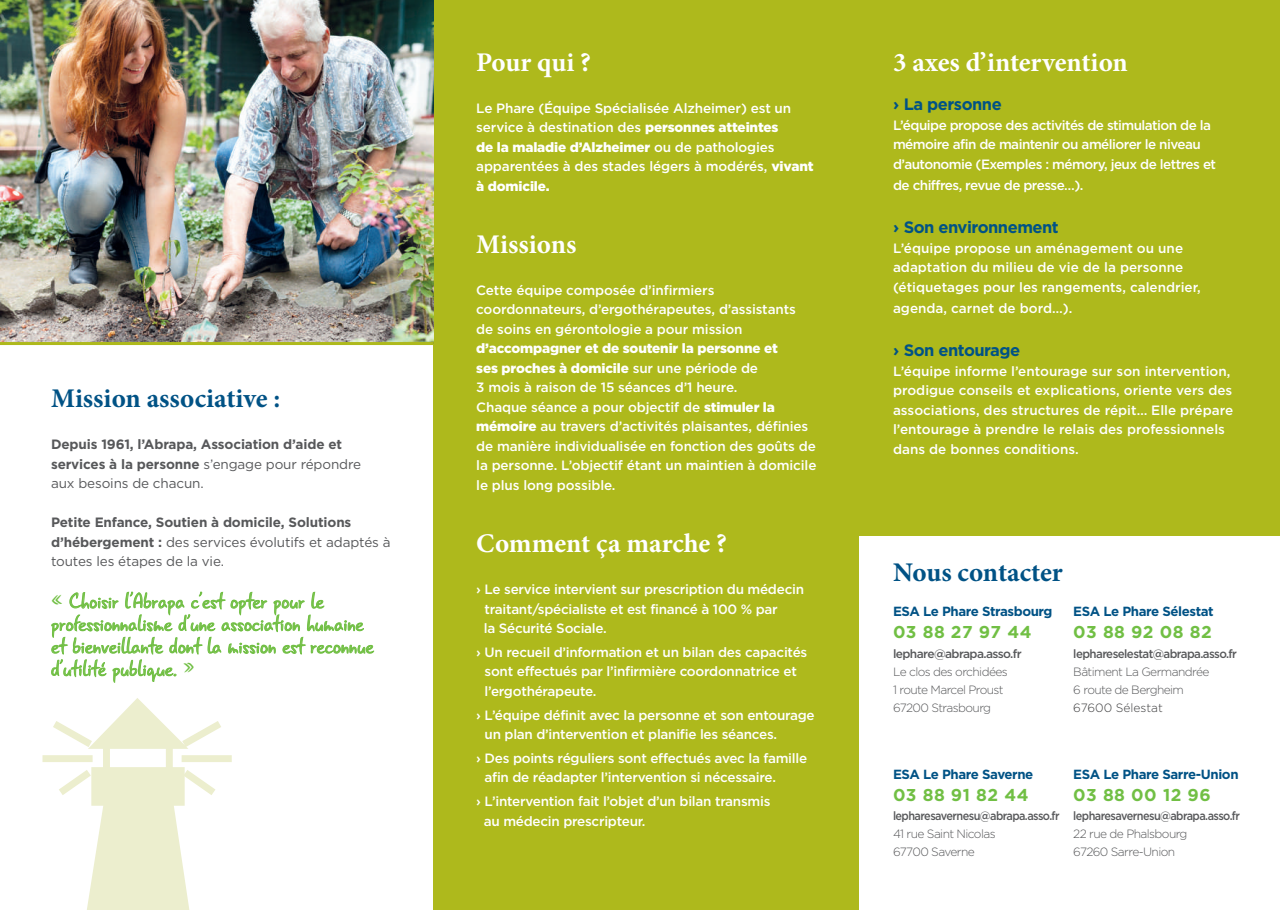
<style>
.page{position:relative;width:1280px;height:910px;background:#fff}
.page>*{position:absolute;margin:0;border:0;box-sizing:border-box;transform-origin:0 0}
.t1{font:700 27px "Minion Pro";color:#fff}
.t2{font:700 27px "Minion Pro";color:#005285}
.t3{font:22.5px/22.5px "Gunny Rewritten";color:#71bf44}
.t4{font:700 17.1px "Gotham";letter-spacing:.03em;color:#71bf44}
.t5{font:700 16.5px "Gotham";letter-spacing:-.03em;color:#005285}
.t6{font:500 13.5px/19.5px "Gotham";letter-spacing:-.015em;color:#fff}
.t7{font:700 13.5px/19.5px "Gotham";letter-spacing:-.01em;color:#57585a}
.t8{font:500 13.5px/19.5px "Gotham";letter-spacing:-.04em;color:#fff}
.t9{font:700 13.2px "Gotham";letter-spacing:-.03em;color:#005285}
.t10{font:300 12px/18px "Gotham";letter-spacing:-.05em;color:#57585a}
.t11{font:500 12px "Gotham";letter-spacing:-.05em;color:#57585a;scale:.91 1}
.t12{font:500 12px "Gotham";letter-spacing:-.05em;color:#57585a;scale:.96 1}
.t13{font:500 12px "Gotham";letter-spacing:-.05em;color:#57585a}
.t14{font:300 12px "Gotham";color:#3e3e3f}
.s1{font-weight:400}
.s2{font-weight:900}
</style>
<div class="page">
<div style="left:434px;top:0;width:846px;height:910px;background:#aeb91c"></div>
<div style="left:859px;top:537px;width:421px;height:373px;background:#fff"></div>
<img style="left:0;top:0;width:434px;height:342px">
<hr style="left:0;top:342px;width:434px;height:3px;background:#aeb91c">
<svg style="left:42px;top:698px;width:190px;height:212px"></svg>
<h1 class="t2" style="left:51px;top:380px;width:231px">Mission associative :</h1>
<p class="t7" style="left:51px;top:435px;width:311px">Depuis 1961, l’Abrapa, Association d’aide et services à la personne <span class="s1">s’engage pour répondre aux besoins de chacun.</span></p>
<p class="t7" style="left:51px;top:513px;width:341px">Petite Enfance, Soutien à domicile, Solutions d’hébergement : <span class="s1">des services évolutifs et adaptés à toutes les étapes de la vie.</span></p>
<h2 class="t3" style="left:51px;top:589px;width:324px">« Choisir l′Abrapa c′est opter pour le professionnalisme d′une association humaine et bienveillante dont la mission est reconnue d′utilité publique. »</h2>
<h1 class="t1" style="left:476px;top:43px;width:116px">Pour qui ?</h1>
<h1 class="t1" style="left:893px;top:43px;width:236px">3 axes d’intervention</h1>
<p class="t6" style="left:476px;top:98px;width:339px">Le Phare (Équipe Spécialisée Alzheimer) est un service à destination des <span class="s2">personnes atteintes<br>de la maladie d’Alzheimer</span> ou de pathologies apparentées à des stades légers à modérés, <span class="s2">vivant à domicile.</span></p>
<p class="t5" style="left:893px;top:93px;width:110px">› La personne</p>
<p class="t8" style="left:893px;top:115px;width:325px">L’équipe propose des activités de stimulation de la mémoire afin de maintenir ou améliorer le niveau d’autonomie (Exemples : mémory, jeux de lettres et</p>
<p class="t8" style="left:893px;top:175px;width:192px">de chiffres, revue de presse…).</p>
<p class="t5" style="left:893px;top:216px;width:167px">› Son environnement</p>
<p class="t6" style="left:893px;top:238px;width:309px">L’équipe propose un aménagement ou une adaptation du milieu de vie de la personne (étiquetages pour les rangements, calendrier,</p>
<p class="t6" style="left:893px;top:298px;width:181px">agenda, carnet de bord…).</p>
<p class="t5" style="left:893px;top:339px;width:129px">› Son entourage</p>
<p class="t6" style="left:893px;top:361px;width:342px">L’équipe informe l’entourage sur son intervention, prodigue conseils et explications, oriente vers des associations, des structures de répit… Elle prépare l’entourage à prendre le relais des professionnels dans de bonnes conditions.</p>
<h1 class="t1" style="left:476px;top:225px;width:102px">Missions</h1>
<p class="t6" style="left:476px;top:280px;width:321px">Cette équipe composée d’infirmiers coordonnateurs, d’ergothérapeutes, d’assistants de soins en gérontologie a pour mission</p>
<p class="t6" style="left:476px;top:339px;width:342px"><span class="s2">d’accompagner et de soutenir la personne et<br>ses proches à domicile</span> sur une période de<br>3 mois à raison de 15 séances d’1 heure.<br>Chaque séance a pour objectif de <span class="s2">stimuler la mémoire</span> au travers d’activités plaisantes, définies de manière individualisée en fonction des goûts de la personne. L’objectif étant un maintien à domicile le plus long possible.</p>
<h1 class="t1" style="left:476px;top:524px;width:252px">Comment ça marche ?</h1>
<p class="t6" style="left:484px;top:579px;width:322px;text-indent:-8px">› Le service intervient sur prescription du médecin traitant/spécialiste et est financé à 100 % par<br>la Sécurité Sociale.</p>
<p class="t6" style="left:485px;top:642px;width:324px;text-indent:-8px">› Un recueil d’information et un bilan des capacités sont effectués par l’infirmière coordonnatrice et l’ergothérapeute.</p>
<p class="t6" style="left:485px;top:705px;width:332px;text-indent:-8px">› L’équipe définit avec la personne et son entourage un plan d’intervention et planifie les séances.</p>
<p class="t6" style="left:485px;top:748px;width:324px;text-indent:-8px">› Des points réguliers sont effectués avec la famille afin de réadapter l’intervention si nécessaire.</p>
<p class="t6" style="left:484px;top:791px;width:288px;text-indent:-8px">› L’intervention fait l’objet d’un bilan transmis au médecin prescripteur.</p>
<h1 class="t2" style="left:893px;top:553px;width:171px">Nous contacter</h1>
<p class="t9" style="left:893px;top:603px;width:161px">ESA Le Phare Strasbourg</p>
<p class="t4" style="left:893px;top:621px;width:140px">03 88 27 97 44</p>
<p class="t13" style="left:893px;top:646px;width:130px">lephare@abrapa.asso.fr</p>
<p class="t10" style="left:893px;top:662px;width:116px">Le clos des orchidées<br>1 route Marcel Proust<br>67200 Strasbourg</p>
<p class="t9" style="left:1073px;top:603px;width:142px">ESA Le Phare Sélestat</p>
<p class="t4" style="left:1073px;top:621px;width:140px">03 88 92 08 82</p>
<p class="t12" style="left:1073px;top:646px;width:172px">lephareselestat@abrapa.asso.fr</p>
<p class="t10" style="left:1073px;top:662px;width:138px">Bâtiment La Germandrée<br>6 route de Bergheim</p>
<p class="t14" style="left:1073px;top:700px;width:91px">67600 Sélestat</p>
<p class="t9" style="left:893px;top:765px;width:142px">ESA Le Phare Saverne</p>
<p class="t4" style="left:893px;top:784px;width:137px">03 88 91 82 44</p>
<p class="t11" style="left:893px;top:808px;width:185px">lepharesavernesu@abrapa.asso.fr</p>
<p class="t10" style="left:893px;top:825px;width:104px">41 rue Saint Nicolas<br>67700 Saverne</p>
<p class="t9" style="left:1073px;top:765px;width:167px">ESA Le Phare Sarre-Union</p>
<p class="t4" style="left:1073px;top:784px;width:139px">03 88 00 12 96</p>
<p class="t11" style="left:1073px;top:808px;width:185px">lepharesavernesu@abrapa.asso.fr</p>
<p class="t10" style="left:1073px;top:825px;width:116px">22 rue de Phalsbourg<br>67260 Sarre-Union</p>
</div>
